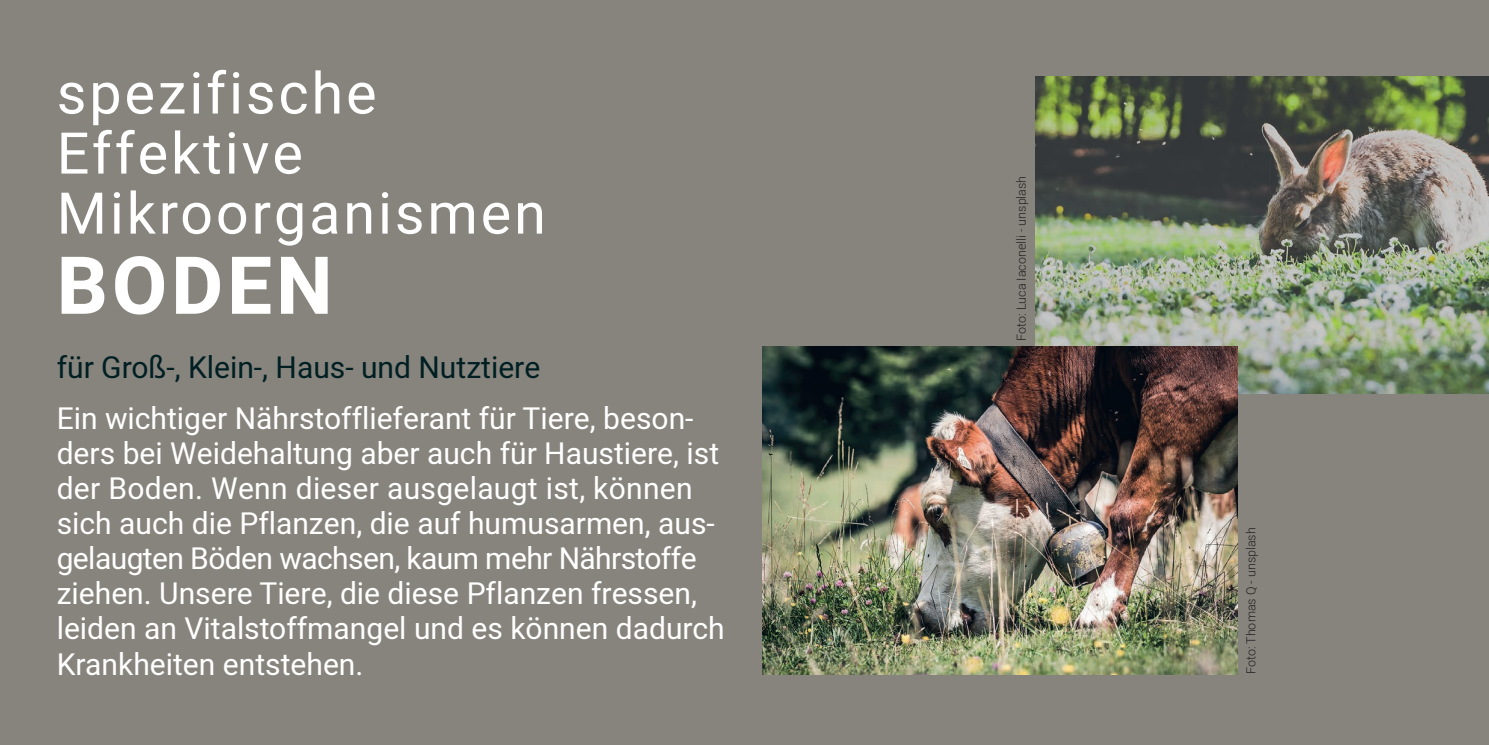
<style>
.page{position:relative;width:1489px;height:745px;background:#fff}
.page>*{position:absolute;margin:0;border:0;box-sizing:border-box;transform-origin:0 0}
.t1{font:700 80px "Heebo";letter-spacing:.05em;color:#fff}
.t2{font:57.5px/60px "Heebo";letter-spacing:.05em;color:#fff}
.t3{font:30px/35px "Heebo";color:#fff}
.t4{font:30px "Heebo";color:#001f23}
.t5{font:300 12.5px "Heebo";color:#231f20}
</style>
<div class="page">
<div style="left:0;top:0;width:1488px;height:744px;background:#87847d"></div>
<img style="left:1035px;top:76px;width:453px;height:317px">
<img style="left:762px;top:346px;width:475px;height:328px">
<h2 class="t2" style="left:57px;top:63px;width:490px">spezifische<br>Effektive<br>Mikroorganismen</h2>
<h1 class="t1" style="left:57px;top:230px;width:277px">BODEN</h1>
<p class="t4" style="left:57px;top:346px;width:485px">für Groß-, Klein-, Haus- und Nutztiere</p>
<p class="t3" style="left:57px;top:400px;width:669px">Ein wichtiger Nährstofflieferant für Tiere, beson&shy;ders bei Weidehaltung aber auch für Haustiere, ist der Boden. Wenn dieser ausgelaugt ist, können sich auch die Pflanzen, die auf humusarmen, aus&shy;gelaugten Böden wachsen, kaum mehr Nährstoffe ziehen. Unsere Tiere, die diese Pflanzen fressen, leiden an Vitalstoffmangel und es können dadurch Krankheiten entstehen.</p>
<p class="t5" style="left:1012px;top:340px;width:166px;rotate:-90deg">Foto: Luca Iaconelli - unsplash</p>
<p class="t5" style="left:1242px;top:673px;width:148px;rotate:-90deg">Foto: Thomas Q - unsplash</p>
</div>
